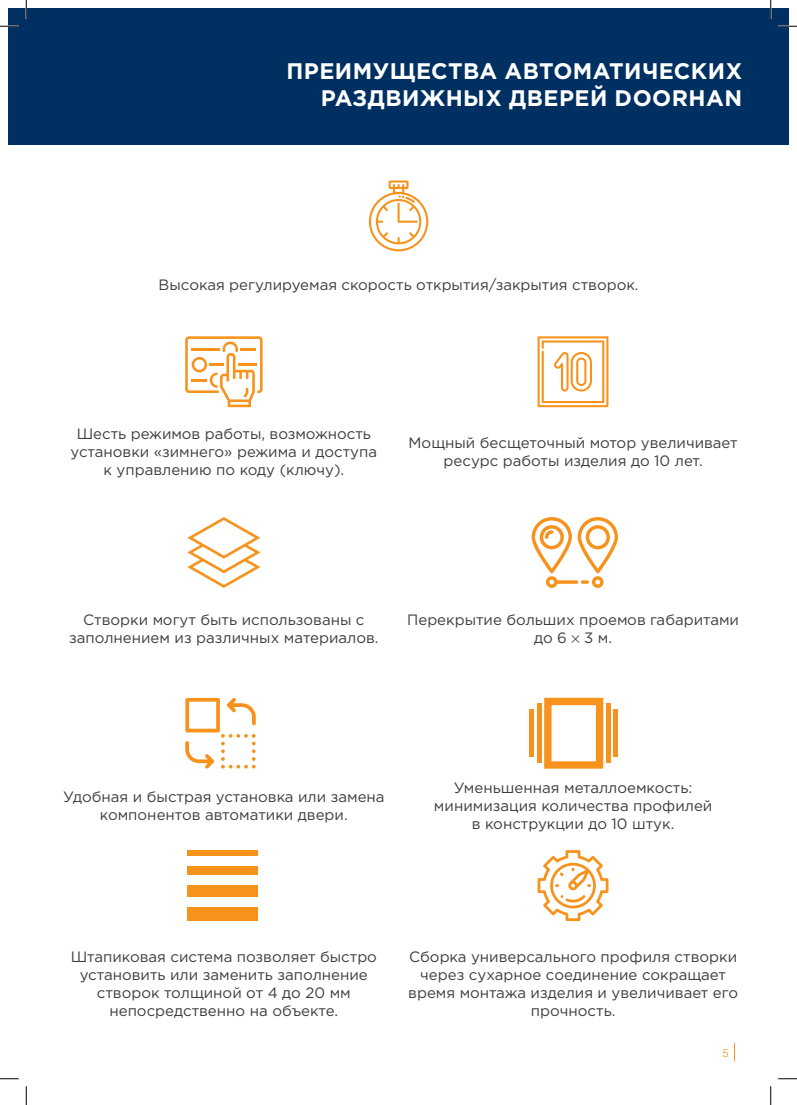
<style>
.page{position:relative;width:797px;height:1105px;background:#fff}
.page>*{position:absolute;margin:0;border:0;box-sizing:border-box;transform-origin:0 0}
.t1{font:700 22.5px/27px "Gotham Pro";letter-spacing:.02em;color:#fff;text-align:right}
.t2{font:15px/18px "Gotham Pro";color:#3e3e3f;text-align:center}
.t3{font:300 11.25px "Helios";color:#f7931d}
</style>
<div class="page">
<div style="left:9px;top:9px;width:779px;height:136px;background:#003062"></div>
<svg style="left:369px;top:180px;width:59px;height:71px"></svg>
<svg style="left:185px;top:336px;width:77px;height:71px"></svg>
<svg style="left:537px;top:336px;width:71px;height:71px"></svg>
<svg style="left:187px;top:517px;width:73px;height:71px"></svg>
<svg style="left:531px;top:517px;width:87px;height:71px"></svg>
<svg style="left:185px;top:698px;width:71px;height:71px"></svg>
<hr style="left:537px;top:704px;width:4px;height:59px;background:#f7931d">
<hr style="left:606px;top:704px;width:4px;height:59px;background:#f7931d">
<div style="left:613px;top:710px;width:5px;height:47px;background:#f7931d"></div>
<div style="left:529px;top:710px;width:5px;height:47px;background:#f7931d"></div>
<svg style="left:544px;top:698px;width:59px;height:71px"></svg>
<div style="left:187px;top:866px;width:71px;height:9px;background:#f7931d"></div>
<div style="left:187px;top:850px;width:71px;height:6px;background:#f7931d"></div>
<div style="left:187px;top:907px;width:71px;height:14px;background:#f7931d"></div>
<div style="left:187px;top:885px;width:71px;height:11px;background:#f7931d"></div>
<svg style="left:537px;top:850px;width:71px;height:71px"></svg>
<svg style="left:734px;top:1043px;width:1px;height:18px"></svg>
<svg style="left:0;top:25px;width:19px;height:2px"></svg>
<svg style="left:778px;top:25px;width:19px;height:2px"></svg>
<svg style="left:0;top:1078px;width:19px;height:1px"></svg>
<svg style="left:778px;top:1078px;width:19px;height:1px"></svg>
<svg style="left:25px;top:0;width:2px;height:19px"></svg>
<svg style="left:25px;top:1086px;width:2px;height:19px"></svg>
<svg style="left:770px;top:0;width:1px;height:19px"></svg>
<svg style="left:770px;top:1086px;width:1px;height:19px"></svg>
<p class="t1" style="left:286px;top:57px;width:457px">ПРЕИМУЩЕСТВА АВТОМАТИЧЕСКИХ<br>РАЗДВИЖНЫХ ДВЕРЕЙ DOORHAN</p>
<p class="t2" style="left:159px;top:276px;width:481px">Высокая регулируемая скорость открытия/закрытия створок.</p>
<p class="t2" style="left:71px;top:425px;width:308px">Шесть режимов работы, возможность установки «зимнего» режима и доступа к управлению по коду (ключу).</p>
<p class="t2" style="left:408px;top:434px;width:330px">Мощный бесщеточный мотор увеличивает ресурс работы изделия до 10 лет.</p>
<p class="t2" style="left:69px;top:611px;width:311px">Створки могут быть использованы с заполнением из различных материалов.</p>
<p class="t2" style="left:407px;top:611px;width:333px">Перекрытие больших проемов габаритами до 6 3 м.</p>
<p class="t2" style="left:63px;top:788px;width:323px">Удобная и быстрая установка или замена компонентов автоматики двери.</p>
<p class="t2" style="left:434px;top:779px;width:280px">Уменьшенная металлоемкость: минимизация количества профилей в конструкции до 10 штук.</p>
<p class="t2" style="left:71px;top:947px;width:308px">Штапиковая система позволяет быстро установить или заменить заполнение створок толщиной от 4 до 20 мм непосредственно на объекте.</p>
<p class="t2" style="left:408px;top:947px;width:331px">Сборка универсального профиля створки через сухарное соединение сокращает время монтажа изделия и увеличивает его прочность.</p>
<p class="t3" style="left:722px;top:1046px;width:8px">5</p>
</div>
